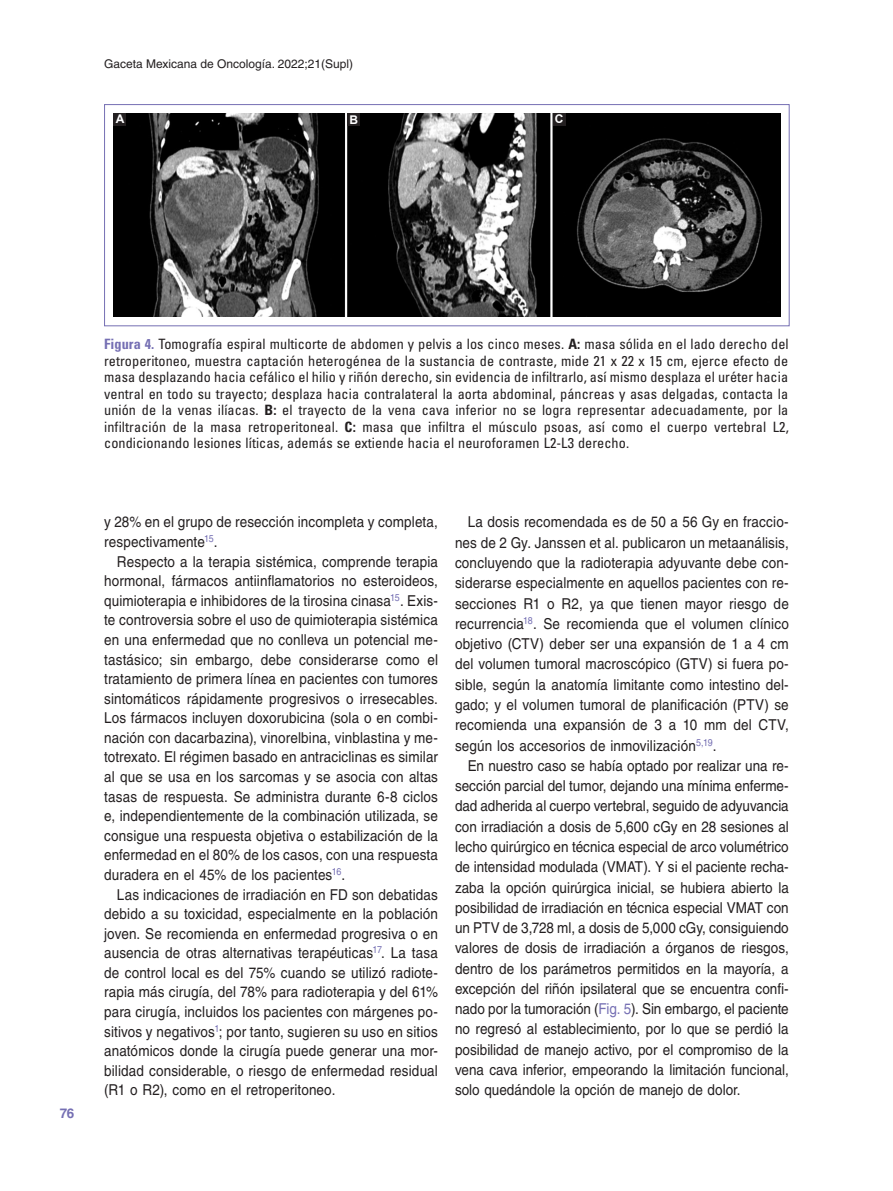
<style>
.page{position:relative;width:893px;height:1191px;background:#fff}
.page>*{position:absolute;margin:0;border:0;box-sizing:border-box;transform-origin:0 0}
.TX{font:15px/20.2px "Helvetica LT Std";letter-spacing:.01em;color:#231f20;text-align:justify;scale:.9 1}
.FGC{font:condensed 14.25px/16.5px "Univers LT Std";letter-spacing:.005em;color:#231f20;text-align:justify}
.t1{font:700 13.5px "Helvetica LT Std";color:#756fb3}
.t2{font:12px "Helvetica LT Std";color:#231f20}
.t3{font:700 12px "Arial";color:#fff}
.s1{font-weight:700;color:#756fb3}
.s2{font-weight:700}
.s3{color:#756fb3}
</style>
<div class="page">
<img style="left:113px;top:113px;width:668px;height:204px">
<div style="left:553px;top:113px;width:12px;height:13px;background:#231f20"></div>
<div style="left:347px;top:114px;width:13px;height:12px;background:#231f20"></div>
<div style="left:113px;top:113px;width:13px;height:13px;background:#231f20"></div>
<div style="left:104px;top:104px;width:685px;height:222px;border:1px solid #756fb3"></div>
<p class="t2" style="left:104px;top:57px;width:250px">Gaceta Mexicana de Oncología. 2022;21(Supl)</p>
<p class="t3" style="left:116px;top:110px;width:10px">A</p>
<p class="t3" style="left:349px;top:112px;width:10px">B</p>
<p class="t3" style="left:555px;top:110px;width:10px">C</p>
<p class="t1" style="left:60px;top:1104px;width:16px">76</p>
<p class="FGC" style="left:104px;top:336px;width:686px"><span class="s1">Figura 4.</span> Tomografía espiral multicorte de abdomen y pelvis a los cinco meses. <span class="s2">A:</span> masa sólida en el lado derecho del retroperitoneo, muestra captación heterogénea de la sustancia de contraste, mide 21 x 22 x 15 cm, ejerce efecto de masa desplazando hacia cefálico el hilio y riñón derecho, sin evidencia de infiltrarlo, así mismo desplaza el uréter hacia ventral en todo su trayecto; desplaza hacia contralateral la aorta abdominal, páncreas y asas delgadas, contacta la unión de la venas ilíacas. <span class="s2">B:</span> el trayecto de la vena cava inferior no se logra representar adecuadamente, por la infiltración de la masa retroperitoneal. <span class="s2">C:</span> masa que infiltra el músculo psoas, así como el cuerpo vertebral L2, condicionando lesiones líticas, además se extiende hacia el neuroforamen L2-L3 derecho.</p>
<p class="TX" style="left:104px;top:512px;width:372px;line-height:19.5px">y 28% en el grupo de resección incompleta y completa, respectivamente<sup>15</sup>.</p>
<p class="TX" style="left:104px;top:551px;width:372px;line-height:19.6px;text-indent:13px">Respecto a la terapia sistémica, comprende terapia hormonal, fármacos antiinflamatorios no esteroideos, quimioterapia e inhibidores de la tirosina cinasa<sup>15</sup>. Exis&shy;te controversia sobre el uso de quimioterapia sistémica en una enfermedad que no conlleva un potencial me&shy;tastásico; sin embargo, debe considerarse como el tratamiento de primera línea en pacientes con tumores sintomáticos rápidamente progresivos o irresecables.<br>Los fármacos incluyen doxorubicina (sola o en combi&shy;nación con dacarbazina), vinorelbina, vinblastina y me&shy;totrexato. El régimen basado en antraciclinas es similar al que se usa en los sarcomas y se asocia con altas tasas de respuesta. Se administra durante 6-8 ciclos e, independientemente de la combinación utilizada, se consigue una respuesta objetiva o estabilización de la enfermedad en el 80% de los casos, con una respuesta duradera en el 45% de los pacientes<sup>16</sup>.</p>
<p class="TX" style="left:104px;top:884px;width:372px;line-height:19.6px;text-indent:13px">Las indicaciones de irradiación en FD son debatidas debido a su toxicidad, especialmente en la población joven. Se recomienda en enfermedad progresiva o en ausencia de otras alternativas terapéuticas<sup>17</sup>. La tasa de control local es del 75% cuando se utilizó radiote&shy;rapia más cirugía, del 78% para radioterapia y del 61% para cirugía, incluidos los pacientes con márgenes po&shy;sitivos y negativos<sup>1</sup>; por tanto, sugieren su uso en sitios anatómicos donde la cirugía puede generar una mor&shy;bilidad considerable, o riesgo de enfermedad residual (R1 o R2), como en el retroperitoneo.</p>
<p class="TX" style="left:455px;top:512px;width:372px;text-indent:13px">La dosis recomendada es de 50 a 56 Gy en fraccio&shy;nes de 2 Gy. Janssen et al. publicaron un metaanálisis, concluyendo que la radioterapia adyuvante debe con&shy;siderarse especialmente en aquellos pacientes con re&shy;secciones R1 o R2, ya que tienen mayor riesgo de recurrencia<sup>18</sup>. Se recomienda que el volumen clínico objetivo (CTV) deber ser una expansión de 1 a 4 cm del volumen tumoral macroscópico (GTV) si fuera po&shy;sible, según la anatomía limitante como intestino del&shy;gado; y el volumen tumoral de planificación (PTV) se recomienda una expansión de 3 a 10 mm del CTV, según los accesorios de inmovilización<sup>5,19</sup>.</p>
<p class="TX" style="left:455px;top:755px;width:372px;text-indent:13px">En nuestro caso se había optado por realizar una re&shy;sección parcial del tumor, dejando una mínima enferme&shy;dad adherida al cuerpo vertebral, seguido de adyuvancia con irradiación a dosis de 5,600 cGy en 28 sesiones al lecho quirúrgico en técnica especial de arco volumétrico de intensidad modulada (VMAT). Y si el paciente recha&shy;zaba la opción quirúrgica inicial, se hubiera abierto la posibilidad de irradiación en técnica especial VMAT con un PTV de 3,728 ml, a dosis de 5,000 cGy, consiguiendo valores de dosis de irradiación a órganos de riesgos, dentro de los parámetros permitidos en la mayoría, a excepción del riñón ipsilateral que se encuentra confi&shy;nado por la tumoración (<span class="s3">Fig. 5</span>). Sin embargo, el paciente no regresó al establecimiento, por lo que se perdió la posibilidad de manejo activo, por el compromiso de la vena cava inferior, empeorando la limitación funcional, solo quedándole la opción de manejo de dolor.</p>
</div>
